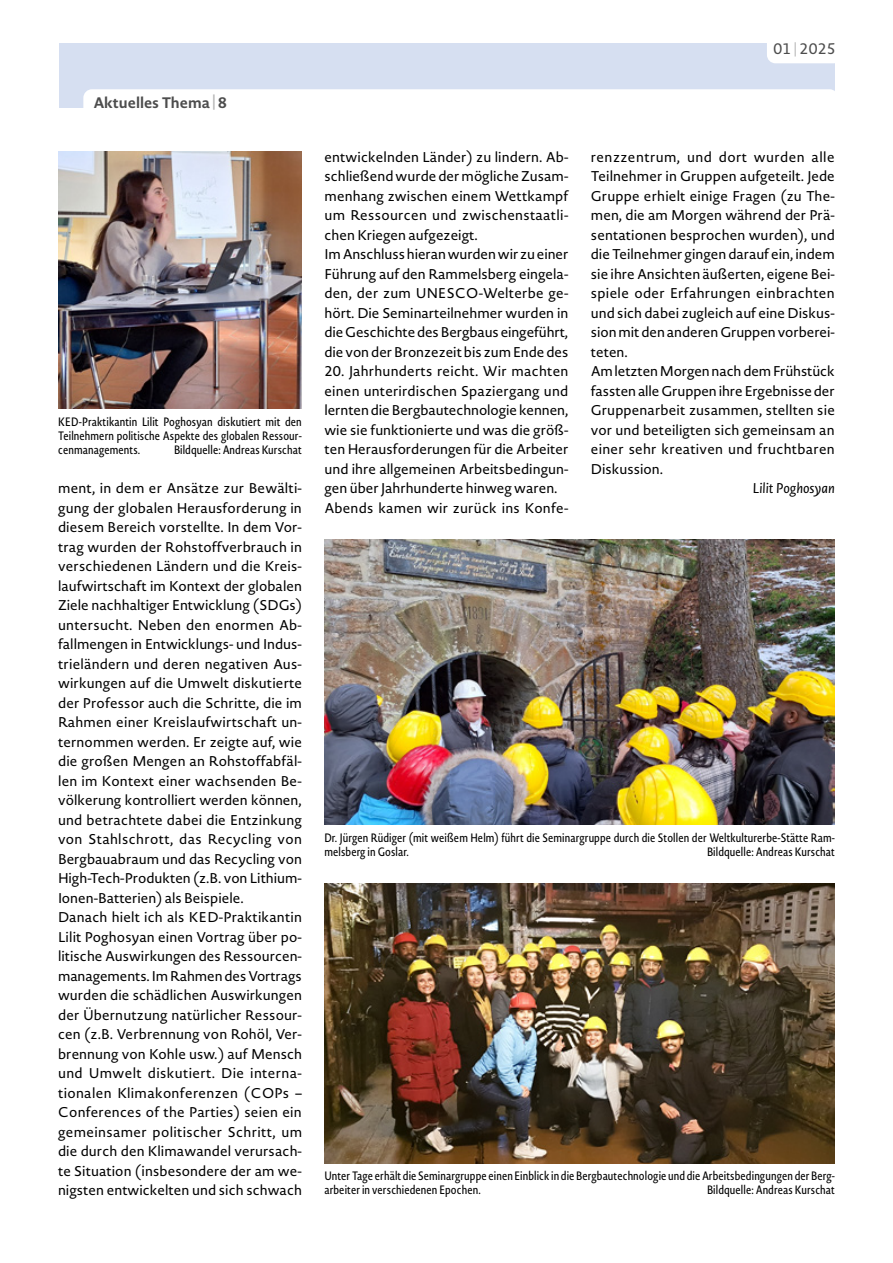
<style>
.page{position:relative;width:893px;height:1263px;background:#fff}
.page>*{position:absolute;margin:0;border:0;box-sizing:border-box;transform-origin:0 0}
.t1{font:700 15px "Novel Sans Pro";color:#4d4d4d}
.t2{font:15px "Novel Sans Pro";letter-spacing:.025em;color:#4d4d4d}
.t3{font:13.95px/19.5px "Novel Sans Pro";letter-spacing:.005em;color:#000}
.t4{font:italic 13.95px "Novel Sans Pro";color:#000}
.t5{font:12px/14.4px "Novel Sans Cond Pro";letter-spacing:.01em;color:#000}
.s1{color:#b3b3b3}
.s2{font-size:13.95px;color:#b3b3b3}
</style>
<div class="page">
<div style="left:58px;top:44px;width:776px;height:64px;background:#d6dff1"></div>
<div style="left:767px;top:26px;width:75px;height:37px;background:#fff;border-radius:9px"></div>
<div style="left:83px;top:89px;width:755px;height:38px;background:#fff;border-radius:9px"></div>
<img style="left:325px;top:883px;width:510px;height:280px">
<img style="left:325px;top:539px;width:510px;height:286px">
<img style="left:58px;top:151px;width:244px;height:258px">
<p class="t1" style="left:93px;top:92px;width:135px">Aktuelles Thema <span class="s1">|</span> 8</p>
<p class="t5" style="left:58px;top:414px;width:245px;text-align:justify">KED-Praktikantin Lilit Poghosyan diskutiert mit den Teilnehmern politische Aspekte des globalen Ressour&shy;cenmanagements.</p>
<p class="t5" style="left:174px;top:443px;width:129px">Bildquelle: Andreas Kurschat</p>
<p class="t3" style="left:58px;top:478px;width:246px">ment, in dem er Ansätze zur Bewälti&shy;gung der globalen Herausforderung in diesem Bereich vorstellte. In dem Vor&shy;trag wurden der Rohstoffverbrauch in verschiedenen Ländern und die Kreis&shy;laufwirtschaft im Kontext der globalen Ziele nachhaltiger Entwicklung (SDGs) untersucht. Neben den enormen Ab&shy;fallmengen in Entwicklungs- und Indus&shy;trieländern und deren negativen Aus&shy;wirkungen auf die Umwelt diskutierte der Professor auch die Schritte, die im Rahmen einer Kreislaufwirtschaft un&shy;ternommen werden. Er zeigte auf, wie die großen Mengen an Rohstoffabfäl&shy;len im Kontext einer wachsenden Be&shy;völkerung kontrolliert werden können, und betrachtete dabei die Entzinkung von Stahlschrott, das Recycling von Bergbauabraum und das Recycling von High-Tech-Produkten (z.B. von Lithium-Ionen-Batterien) als Beispiele.<br>Danach hielt ich als KED-Praktikantin Lilit Poghosyan einen Vortrag über po&shy;litische Auswirkungen des Ressourcen&shy;managements. Im Rahmen des Vortrags wurden die schädlichen Auswirkungen der Übernutzung natürlicher Ressour&shy;cen (z.B. Verbrennung von Rohöl, Ver&shy;brennung von Kohle usw.) auf Mensch und Umwelt diskutiert. Die interna&shy;tionalen Klimakonferenzen (COPs – Conferences of the Parties) seien ein gemeinsamer politischer Schritt, um die durch den Klimawandel verursach&shy;te Situation (insbesondere der am we&shy;nigsten entwickelten und sich schwach</p>
<p class="t2" style="left:773px;top:38px;width:64px">01 <span class="s2">|</span> 2025</p>
<p class="t3" style="left:324px;top:147px;width:245px">entwickelnden Länder) zu lindern. Ab&shy;schließend wurde der mögliche Zusam&shy;menhang zwischen einem Wettkampf um Ressourcen und zwischenstaatli&shy;chen Kriegen aufgezeigt.<br>Im Anschluss hieran wurden wir zu einer Führung auf den Rammelsberg eingela&shy;den, der zum UNESCO-Welterbe ge&shy;hört. Die Seminarteilnehmer wurden in die Geschichte des Bergbaus eingeführt, die von der Bronzezeit bis zum Ende des</p>
<p class="t3" style="left:324px;top:361px;width:245px">20. Jahrhunderts reicht. Wir machten einen unterirdischen Spaziergang und lernten die Bergbautechnologie kennen, wie sie funktionierte und was die größ&shy;ten Herausforderungen für die Arbeiter und ihre allgemeinen Arbeitsbedingun&shy;gen über Jahrhunderte hinweg waren.<br>Abends kamen wir zurück ins Konfe-</p>
<p class="t3" style="left:591px;top:147px;width:246px">renzzentrum, und dort wurden alle Teilnehmer in Gruppen aufgeteilt. Jede Gruppe erhielt einige Fragen (zu The&shy;men, die am Morgen während der Prä&shy;sentationen besprochen wurden), und die Teilnehmer gingen darauf ein, indem sie ihre Ansichten äußerten, eigene Bei&shy;spiele oder Erfahrungen einbrachten und sich dabei zugleich auf eine Diskus&shy;sion mit den anderen Gruppen vorberei&shy;teten.<br>Am letzten Morgen nach dem Frühstück fassten alle Gruppen ihre Ergebnisse der Gruppenarbeit zusammen, stellten sie vor und beteiligten sich gemeinsam an einer sehr kreativen und fruchtbaren Diskussion.</p>
<p class="t4" style="left:753px;top:479px;width:84px">Lilit Poghosyan</p>
<p class="t5" style="left:324px;top:830px;width:512px">Dr. Jürgen Rüdiger (mit weißem Helm) führt die Seminargruppe durch die Stollen der Weltkulturerbe-Stätte Ram&shy;melsberg in Goslar.</p>
<p class="t5" style="left:707px;top:844px;width:129px">Bildquelle: Andreas Kurschat</p>
<p class="t5" style="left:324px;top:1168px;width:512px">Unter Tage erhält die Seminargruppe einen Einblick in die Bergbautechnologie und die Arbeitsbedingungen der Berg&shy;arbeiter in verschiedenen Epochen.</p>
<p class="t5" style="left:707px;top:1183px;width:129px">Bildquelle: Andreas Kurschat</p>
</div>
